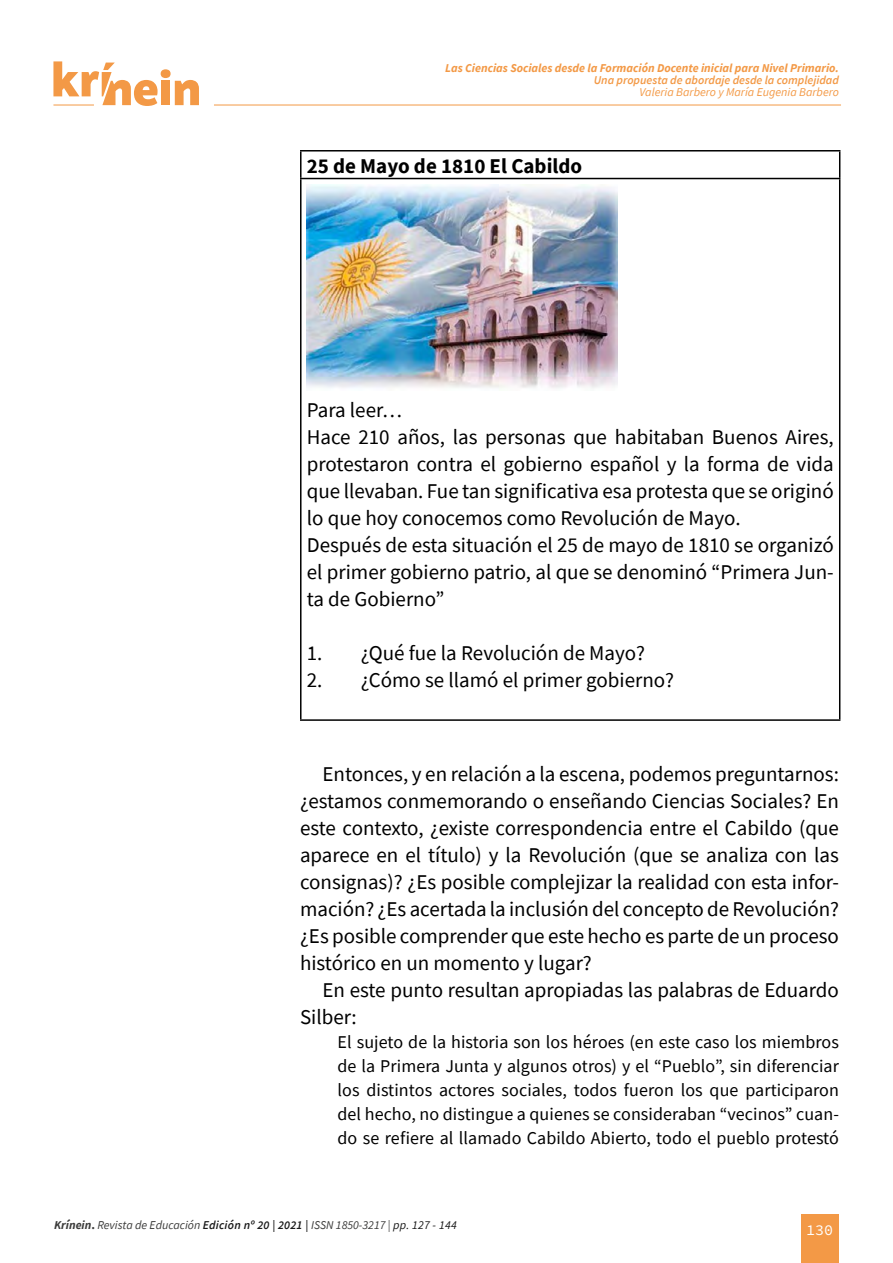
<style>
.page{position:relative;width:893px;height:1263px;background:#fff}
.page>*{position:absolute;margin:0;border:0;box-sizing:border-box;transform-origin:0 0}
.t1{font:21px/27px "Source Sans Pro";color:#000}
.t2{font:700 21px "Source Sans Pro";color:#000}
.t3{font:18px/24px "Source Sans Pro";letter-spacing:.005em;color:#000;text-align:justify}
.t4{font:15px "Source Code Variable";color:#fff}
.t5{font:italic 12px "Source Sans Pro";color:#3c3c3b}
.t6{font:italic 700 12px "Source Sans Pro";color:#f39946}
.t7{font:italic 600 12px "Source Sans Pro";color:#f39946}
.t8{font:italic 12px "Source Sans Pro";color:#f39946}
.s1{font-weight:700}
.s2{font-weight:700;font-style:normal}
.s3{font-weight:600;color:#1a1a1a}
.s4{color:#1a1a1a}
</style>
<div class="page">
<hr style="left:214px;top:105px;width:627px;height:1px;background:#f39946">
<svg style="left:53px;top:61px;width:146px;height:45px"></svg>
<div style="left:801px;top:1214px;width:38px;height:49px;background:#f39946"></div>
<hr style="left:300px;top:150px;width:540px;height:2px;background:#000">
<hr style="left:300px;top:152px;width:2px;height:26px;background:#000">
<svg style="left:839px;top:152px;width:1px;height:26px"></svg>
<hr style="left:300px;top:178px;width:540px;height:1px;background:#000">
<hr style="left:300px;top:179px;width:2px;height:540px;background:#000">
<hr style="left:839px;top:179px;width:1px;height:540px;background:#000">
<hr style="left:300px;top:719px;width:540px;height:2px;background:#000">
<img style="left:307px;top:185px;width:310px;height:203px">
<p class="t6" style="left:445px;top:60px;width:395px">Las Ciencias Sociales desde la Formación Docente inicial para Nivel Primario.</p>
<p class="t7" style="left:594px;top:72px;width:247px">Una propuesta de abordaje desde la complejidad</p>
<p class="t8" style="left:640px;top:84px;width:201px">Valeria Barbero y María Eugenia Barbero</p>
<p class="t2" style="left:307px;top:151px;width:277px">25 de Mayo de 1810 El Cabildo</p>
<p class="t1" style="left:307px;top:396px;width:528px">Para leer…<br>Hace 210 años, las personas que habitaban Buenos Aires, protestaron contra el gobierno español y la forma de vida que llevaban. Fue tan significativa esa protesta que se originó lo que hoy conocemos como Revolución de Mayo.<br>Después de esta situación el 25 de mayo de 1810 se organizó el primer gobierno patrio, al que se denominó “Primera Jun&shy;ta de Gobierno”</p>
<p class="t1" style="left:307px;top:639px;width:340px">1. ¿Qué fue la Revolución de Mayo?</p>
<p class="t1" style="left:307px;top:666px;width:369px">2. ¿Cómo se llamó el primer gobierno?</p>
<p class="t1" style="left:300px;top:760px;width:540px;text-align:justify;text-indent:22px">Entonces, y en relación a la escena, podemos preguntarnos: ¿estamos conmemorando o enseñando Ciencias Sociales? En este contexto, ¿existe correspondencia entre el Cabildo (que aparece en el título) y la Revolución (que se analiza con las consignas)? ¿Es posible complejizar la realidad con esta infor&shy;mación? ¿Es acertada la inclusión del concepto de Revolución? ¿Es posible comprender que este hecho es parte de un proceso histórico en un momento y lugar?</p>
<p class="t1" style="left:300px;top:976px;width:540px;text-indent:22px">En este punto resultan apropiadas las palabras de Eduardo<br>Silber:</p>
<p class="t3" style="left:338px;top:1030px;width:503px">El sujeto de la historia son los héroes (en este caso los miembros de la Primera Junta y algunos otros) y el “Pueblo”, sin diferenciar los distintos actores sociales, todos fueron los que participaron del hecho, no distingue a quienes se consideraban “vecinos” cuan&shy;do se refiere al llamado Cabildo Abierto, todo el pueblo protestó</p>
<p class="t5" style="left:54px;top:1217px;width:404px"><span class="s1">Krínein</span><span class="s2">.</span> Revista de Educación <span class="s3">Edición nº 20 | 2021 |</span> ISSN 1850-3217 | <span class="s4">pp. 127 - 144</span></p>
<p class="t4" style="left:806px;top:1219px;width:29px">130</p>
</div>
